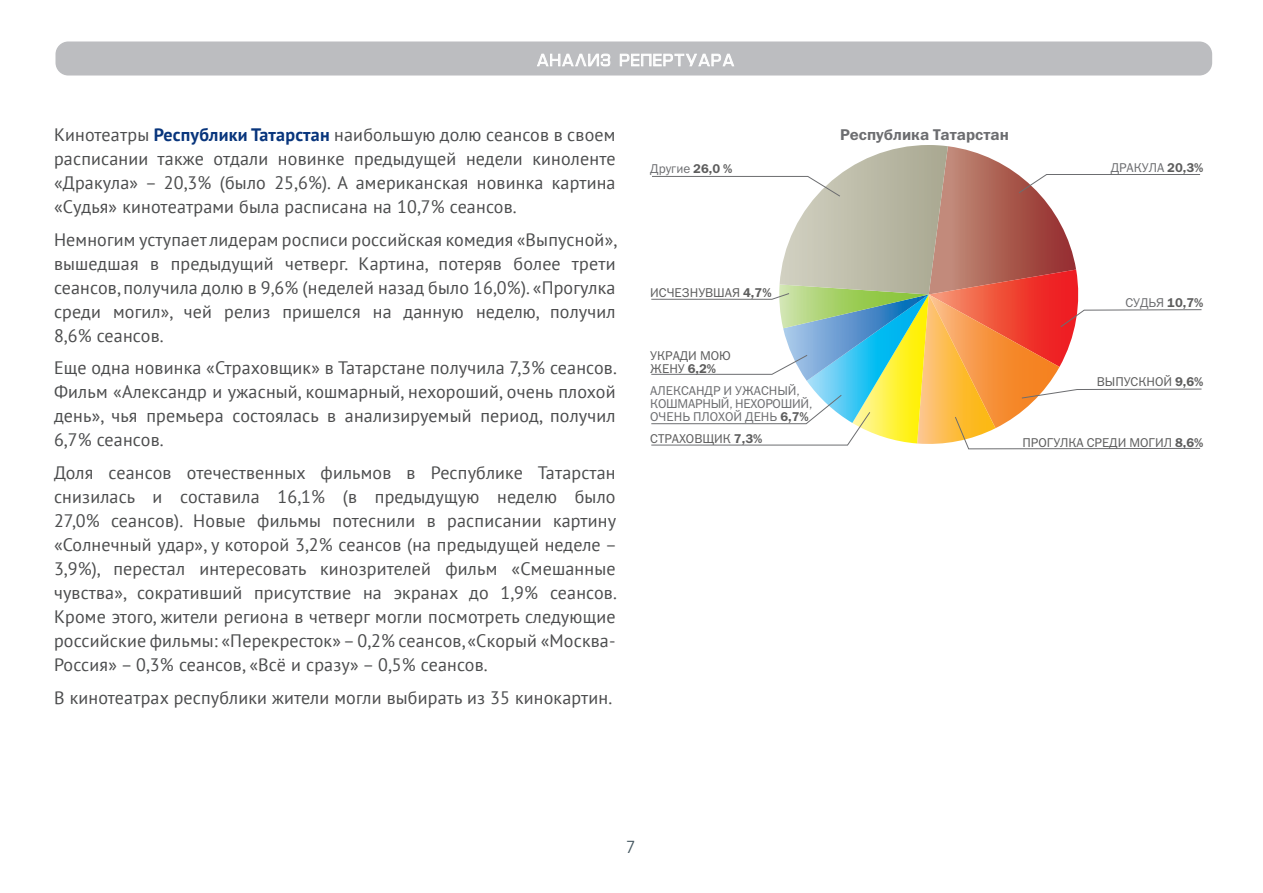
<style>
.page{position:relative;width:1263px;height:893px;background:#fff}
.page>*{position:absolute;margin:0;border:0;box-sizing:border-box;transform-origin:0 0}
.текст{font:18px/24px "PT Sans";letter-spacing:.01em;color:#4b4c4d;text-align:justify}
.t1{font:16.5px "Avant Garde Gothic Cyr";color:#455760}
.t2{font:15.6px "Franklin Gothic Demi C";color:#6c6d70}
.t3{font:12.9px/12.9px "Franklin Gothic Book C";color:#6c6d70}
.t4{font:12.9px/12.8px "Franklin Gothic Book C";color:#5d5d5d}
.s1{font-weight:700;color:#08357c}
.s2{font-family:"Franklin Gothic Demi C";color:#5d5d5d}
.s3{font-family:"Franklin Gothic Demi C"}
</style>
<div class="page">
<div style="left:56px;top:41px;width:1156px;height:35px;background:#bcbdc0;border-radius:13px"></div>
<svg style="left:537px;top:53px;width:74px;height:14px"></svg>
<svg style="left:619px;top:53px;width:115px;height:14px"></svg>
<svg style="left:651px;top:145px;width:551px;height:305px"></svg>
<p class="текст" style="left:54px;top:123px;width:563px">Кинотеатры <span class="s1">Республики Татарстан</span> наибольшую долю сеансов в своем расписании также отдали новинке предыдущей недели киноленте «Дракула» – 20,3% (было 25,6%). А американская новинка картина «Судья» кинотеатрами была расписана на 10,7% сеансов.</p>
<p class="текст" style="left:54px;top:227px;width:564px">Немногим уступает лидерам росписи российская комедия «Выпусной», вышедшая в предыдущий четверг. Картина, потеряв более трети сеансов, получила долю в 9,6% (неделей назад было 16,0%). «Прогулка среди могил», чей релиз пришелся на данную неделю, получил 8,6% сеансов.</p>
<p class="текст" style="left:54px;top:356px;width:564px">Еще одна новинка «Страховщик» в Татарстане получила 7,3% сеансов.<br>Фильм «Александр и ужасный, кошмарный, нехороший, очень плохой день», чья премьера состоялась в анализируемый период, получил 6,7% сеансов.</p>
<p class="текст" style="left:54px;top:460px;width:564px">Доля сеансов отечественных фильмов в Республике Татарстан снизилась и составила 16,1% (в предыдущую неделю было 27,0% сеансов). Новые фильмы потеснили в расписании картину «Солнечный удар», у которой 3,2% сеансов (на предыдущей неделе – 3,9%), перестал интересовать кинозрителей фильм «Смешанные чувства», сокративший присутствие на экранах до 1,9% сеансов.<br>Кроме этого, жители региона в четверг могли посмотреть следующие российские фильмы: «Перекресток» – 0,2% сеансов, «Скорый «Москва-Россия» – 0,3% сеансов, «Всё и сразу» – 0,5% сеансов.</p>
<p class="текст" style="left:54px;top:685px;width:560px">В кинотеатрах республики жители могли выбирать из 35 кинокартин.</p>
<p class="t3" style="left:650px;top:162px;width:84px">Другие <span class="s2">26,0 %</span></p>
<p class="t2" style="left:840px;top:126px;width:170px">Республика Татарстан</p>
<p class="t3" style="left:1111px;top:161px;width:94px">ДРАКУЛА <span class="s2">20,3%</span></p>
<p class="t4" style="left:650px;top:286px;width:123px">ИСЧЕЗНУВШАЯ <span class="s3">4,7%</span></p>
<p class="t4" style="left:650px;top:349px;width:82px">УКРАДИ МОЮ<br>ЖЕНУ <span class="s3">6,2%</span></p>
<p class="t3" style="left:650px;top:384px;width:164px">АЛЕКСАНДР И УЖАСНЫЙ,<br>КОШМАРНЫЙ, НЕХОРОШИЙ,<br>ОЧЕНЬ ПЛОХОЙ ДЕНЬ <span class="s2">6,7%</span></p>
<p class="t4" style="left:650px;top:432px;width:114px">СТРАХОВЩИК <span class="s3">7,3%</span></p>
<p class="t3" style="left:1125px;top:296px;width:80px">СУДЬЯ <span class="s2">10,7%</span></p>
<p class="t4" style="left:1097px;top:375px;width:108px">ВЫПУСКНОЙ <span class="s3">9,6%</span></p>
<p class="t4" style="left:1022px;top:436px;width:182px">ПРОГУЛКА СРЕДИ МОГИЛ <span class="s3">8,6%</span></p>
<p class="t1" style="left:626px;top:837px;width:11px">7</p>
</div>
